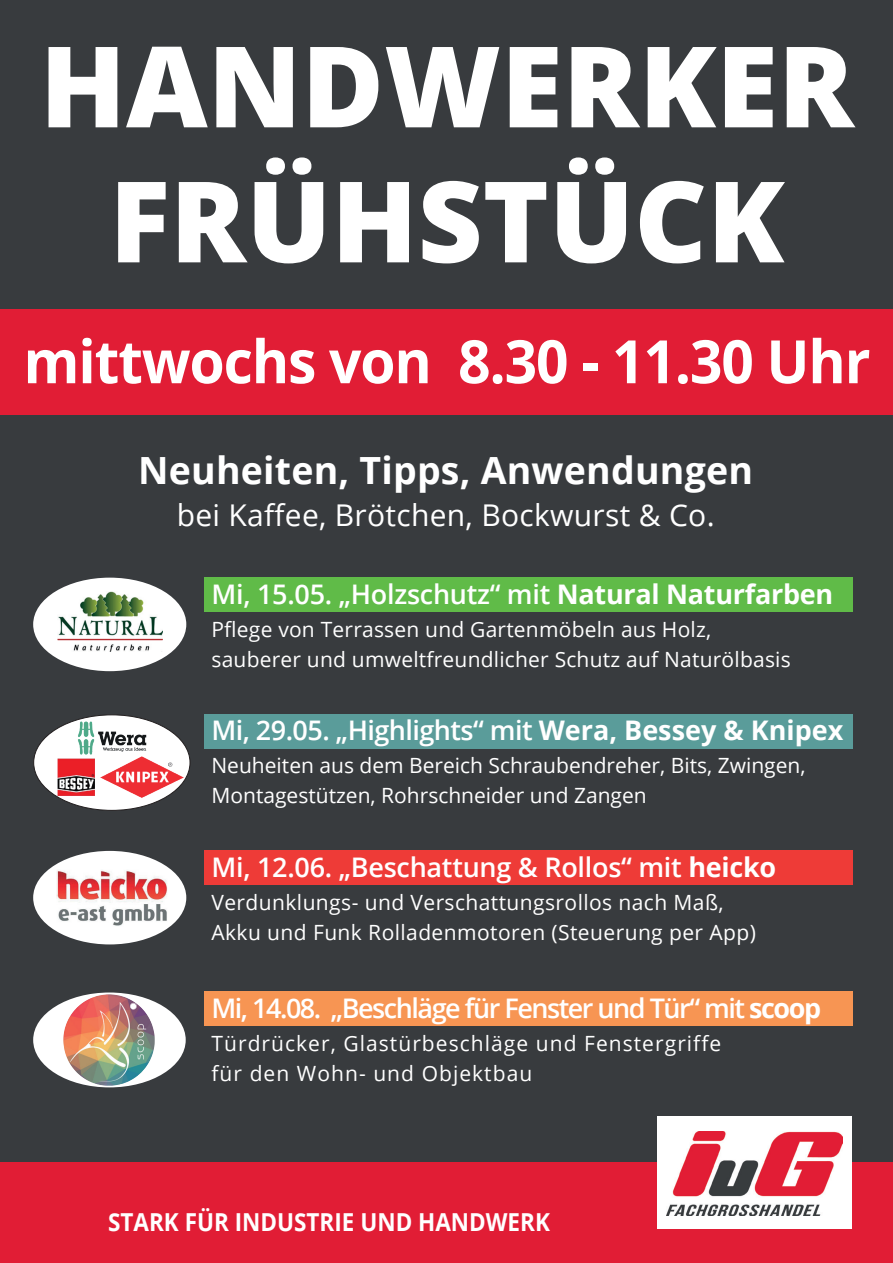
<style>
.page{position:relative;width:893px;height:1263px;background:#fff}
.page>*{position:absolute;margin:0;border:0;box-sizing:border-box;transform-origin:0 0}
.t1{font:800 112.5px/135px "Open Sans";color:#fff;text-align:center}
.t2{font:700 59.85px "Open Sans";letter-spacing:-.02em;color:#fff;scale:.95 1}
.t3{font:700 37.5px "Open Sans";letter-spacing:.005em;color:#fff}
.t4{font:30px "Open Sans";letter-spacing:.01em;color:#fff}
.t5{font:600 27px "Open Sans";letter-spacing:-.02em;color:#fff}
.t6{font:600 27px "Open Sans";letter-spacing:-.055em;color:#fff}
.t7{font:700 24.75px "Open Sans";color:#fff;scale:.91 1}
.t8{font:21px/30px "Open Sans";letter-spacing:.01em;color:#fff}
.t9{font:21px/30px "Open Sans";letter-spacing:.05em;color:#fff}
.s1{font-weight:700}
</style>
<div class="page">
<div style="left:0;top:0;width:893px;height:1254px;background:#383b3e"></div>
<div style="left:0;top:1162px;width:893px;height:101px;background:#e11d35"></div>
<div style="left:657px;top:1116px;width:194px;height:113px;background:#fff"></div>
<img style="left:667px;top:1131px;width:175px;height:85px">
<div style="left:0;top:309px;width:893px;height:106px;background:#e11d35"></div>
<div style="left:204px;top:851px;width:649px;height:34px;background:#ee3b37"></div>
<div style="left:33px;top:851px;width:153px;height:93px;background:#fff;border-radius:50%"></div>
<img style="left:56px;top:870px;width:111px;height:56px">
<div style="left:204px;top:714px;width:649px;height:34px;background:#5a9c9a"></div>
<div style="left:34px;top:715px;width:156px;height:95px;background:#fff;border-radius:50%"></div>
<img style="left:74px;top:718px;width:79px;height:37px">
<img style="left:58px;top:759px;width:36px;height:36px">
<img style="left:100px;top:756px;width:85px;height:43px">
<div style="left:204px;top:578px;width:649px;height:34px;background:#60bb48"></div>
<div style="left:33px;top:578px;width:153px;height:93px;background:#fff;border-radius:50%"></div>
<img style="left:57px;top:591px;width:106px;height:60px">
<img style="left:33px;top:992px;width:153px;height:95px;border-radius:50%">
<div style="left:204px;top:992px;width:649px;height:34px;background:#f79553"></div>
<img style="left:64px;top:995px;width:35px;height:34px">
<h1 class="t1" style="left:40px;top:13px;width:816px">HANDWERKER<br>FRÜHSTÜCK</h1>
<h2 class="t2" style="left:24px;top:319px;width:893px">mittwochs von 8.30 - 11.30 Uhr</h2>
<h3 class="t3" style="left:138px;top:444px;width:616px">Neuheiten, Tipps, Anwendungen</h3>
<h3 class="t4" style="left:177px;top:495px;width:539px">bei Kaffee, Brötchen, Bockwurst &amp; Co.</h3>
<p class="t5" style="left:211px;top:575px;width:623px">Mi, 15.05. „Holzschutz“ mit <span class="s1">Natural Naturfarben</span></p>
<p class="t8" style="left:211px;top:614px;width:581px">Pflege von Terrassen und Gartenmöbeln aus Holz, sauberer und umweltfreundlicher Schutz auf Naturölbasis</p>
<p class="t5" style="left:211px;top:712px;width:633px">Mi, 29.05. „Highlights“ mit <span class="s1">Wera, Bessey &amp; Knipex</span></p>
<p class="t8" style="left:211px;top:750px;width:596px">Neuheiten aus dem Bereich Schraubendreher, Bits, Zwingen,<br>Montagestützen, Rohrschneider und Zangen</p>
<p class="t5" style="left:211px;top:849px;width:566px">Mi, 12.06. „Beschattung &amp; Rollos“ mit <span class="s1">heicko</span></p>
<p class="t8" style="left:211px;top:887px;width:546px">Verdunklungs- und Verschattungsrollos nach Maß,<br>Akku und Funk Rolladenmotoren (Steuerung per App)</p>
<p class="t6" style="left:211px;top:990px;width:611px">Mi, 14.08. „Beschläge für Fenster und Tür“ mit <span class="s1">scoop</span></p>
<p class="t9" style="left:211px;top:1028px;width:511px">Türdrücker, Glastürbeschläge und Fenstergriffe für den Wohn- und Objektbau</p>
<p class="t7" style="left:108px;top:1205px;width:487px">STARK FÜR INDUSTRIE UND HANDWERK</p>
</div>
